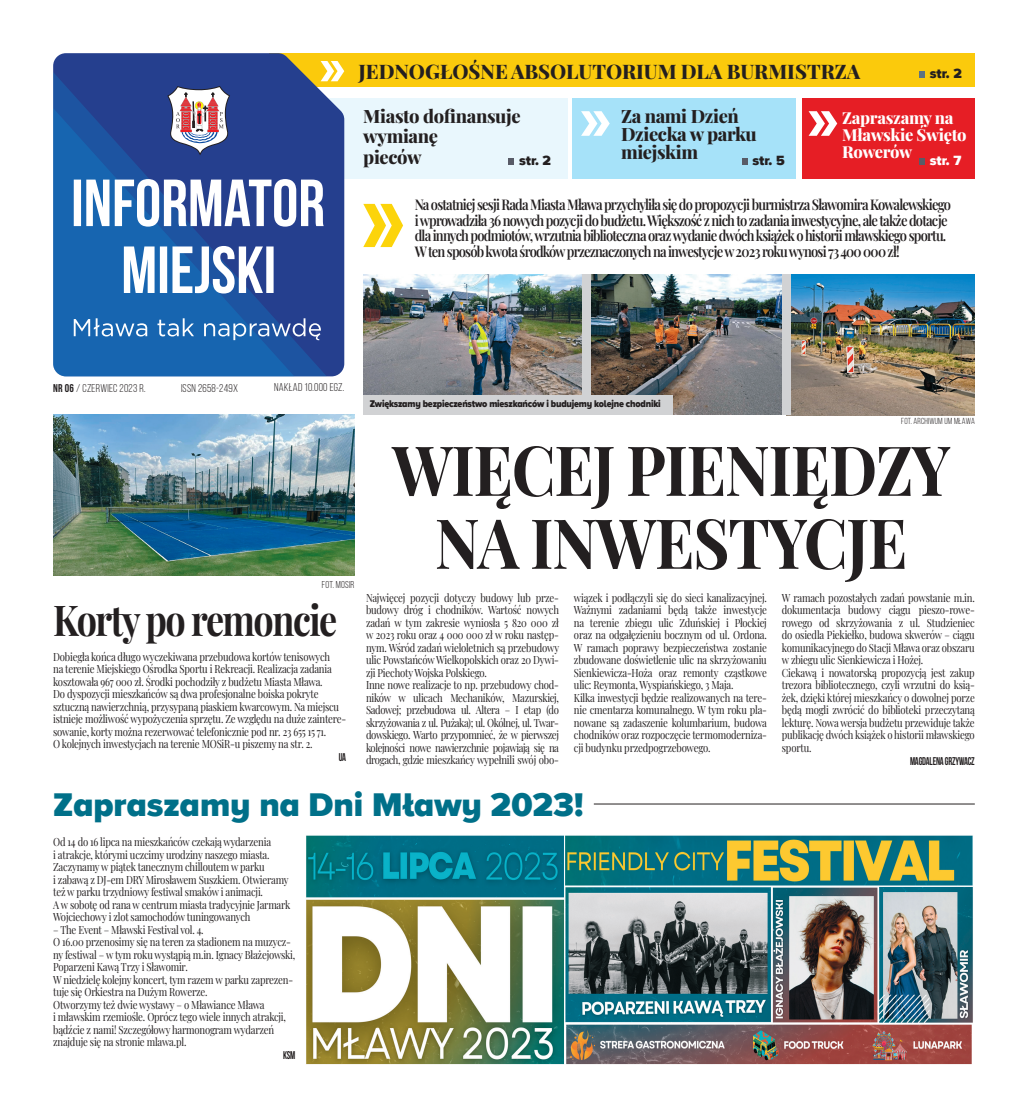
<style>
.page{position:relative;width:1028px;height:1117px;background:#fff}
.page>*{position:absolute;margin:0;border:0;box-sizing:border-box;transform-origin:0 0}
.t1{font:700 69.12px "Playfair Display";letter-spacing:-.02em;color:#231f20;scale:.9 1}
.t2{font:700 42.38px "Playfair Display";letter-spacing:-.04em;color:#231f20;scale:.85 1}
.t3{font:900 33.75px "Proxima Nova A";color:#007089}
.t4{font:800 20px "Playfair Display";color:#231f20}
.t5{font:800 18.38px/18.5px "Playfair Display";letter-spacing:-.02em;color:#231f20}
.t6{font:800 16.5px/16.6px "Playfair Display";letter-spacing:-.02em;color:#fff}
.t7{font:600 14.75px "Playfair Display";letter-spacing:-.06em;color:#231f20;scale:.88 1}
.t8{font:900 13.75px "Proxima Nova";color:#231f20}
.t9{font:900 13.75px "Proxima Nova";color:#fff}
.t10{font:11.25px/12.5px "Playfair Display";letter-spacing:-.02em;color:#231f20;text-align:justify;scale:.85 1}
.t11{font:11.25px "Bebas Neue";letter-spacing:.02em;color:#231f20}
.t12{font:11.25px "Bebas Neue";letter-spacing:-.02em;color:#231f20;scale:.85 1}
.t13{font:900 10px "Proxima Nova A";letter-spacing:-.02em;color:#231f20;scale:.9 1}
.t14{font:10px "Bebas Neue";letter-spacing:.02em;color:#231f20}
.t15{font:8.75px "Bebas Neue";letter-spacing:.02em;color:#231f20}
.s1{font-weight:700}
</style>
<div class="page">
<div style="left:269px;top:53px;width:705px;height:34px;background:#fbca0c"></div>
<div style="left:284px;top:98px;width:283px;height:80px;background:#e9f7fd"></div>
<div style="left:572px;top:98px;width:223px;height:80px;background:#a6e2f9"></div>
<div style="left:801px;top:98px;width:173px;height:80px;background:#e61e25"></div>
<svg style="left:53px;top:53px;width:291px;height:323px;background:#3e5188"></svg>
<svg style="left:53px;top:72px;width:274px;height:304px;background:#27438e"></svg>
<svg style="left:53px;top:108px;width:241px;height:268px;background:#1c56a3"></svg>
<svg style="left:167px;top:86px;width:63px;height:73px"></svg>
<svg style="left:74px;top:179px;width:250px;height:47px"></svg>
<svg style="left:124px;top:246px;width:149px;height:47px"></svg>
<svg style="left:74px;top:318px;width:247px;height:22px;background:#487dba"></svg>
<svg style="left:581px;top:111px;width:28px;height:25px"></svg>
<svg style="left:320px;top:61px;width:24px;height:20px"></svg>
<svg style="left:808px;top:111px;width:29px;height:25px"></svg>
<svg style="left:508px;top:158px;width:6px;height:6px"></svg>
<svg style="left:742px;top:159px;width:5px;height:6px"></svg>
<svg style="left:919px;top:159px;width:5px;height:6px"></svg>
<svg style="left:919px;top:72px;width:5px;height:6px"></svg>
<svg style="left:363px;top:204px;width:40px;height:43px"></svg>
<img style="left:306px;top:835px;width:667px;height:229px">
<hr style="left:594px;top:803px;width:380px;height:1px;background:#231f20">
<img style="left:53px;top:414px;width:301px;height:161px">
<img style="left:363px;top:274px;width:611px;height:141px">
<div style="left:582px;top:274px;width:8px;height:141px;background:#d1d2d4"></div>
<div style="left:783px;top:274px;width:8px;height:141px;background:#d1d2d4"></div>
<div style="left:363px;top:395px;width:310px;height:19px;background:#d1d2d4"></div>
<p class="t4" style="left:358px;top:56px;width:503px">JEDNOGŁOŚNE ABSOLUTORIUM DLA BURMISTRZA</p>
<p class="t8" style="left:929px;top:63px;width:33px">str. 2</p>
<p class="t6" style="left:842px;top:108px;width:126px">Zapraszamy na<br>Mławskie Święto<br>Rowerów</p>
<p class="t5" style="left:621px;top:105px;width:137px">Za nami Dzień<br>Dziecka w parku miejskim</p>
<p class="t5" style="left:363px;top:104px;width:159px;line-height:21px">Miasto dofinansuje wymianę</p>
<p class="t5" style="left:363px;top:147px;width:60px">pieców</p>
<p class="t8" style="left:519px;top:150px;width:33px">str. 2</p>
<p class="t8" style="left:752px;top:150px;width:34px">str. 5</p>
<p class="t9" style="left:929px;top:150px;width:33px">str. 7</p>
<p class="t7" style="left:415px;top:192px;width:611px">Na ostatniej sesji Rada Miasta Mława przychyliła się do propozycji burmistrza Sławomira Kowalewskiego</p>
<p class="t7" style="left:415px;top:208px;width:607px">i wprowadziła 36 nowych pozycji do budżetu. Większość z nich to zadania inwestycyjne, ale także dotacje</p>
<p class="t7" style="left:415px;top:224px;width:605px">dla innych podmiotów, wrzutnia biblioteczna oraz wydanie dwóch książek o historii mławskiego sportu.</p>
<p class="t7" style="left:415px;top:240px;width:552px">W ten sposób kwota środków przeznaczonych na inwestycje w 2023 roku wynosi 73 400 000 zł!</p>
<p class="t11" style="left:53px;top:382px;width:94px"><span class="s1">NR 06</span> / CZERWIEC 2023 R.</p>
<p class="t11" style="left:181px;top:382px;width:58px">ISSN 2658-249X</p>
<p class="t11" style="left:274px;top:381px;width:71px">NAKŁAD 10.000 EGZ.</p>
<p class="t14" style="left:322px;top:579px;width:34px">FOT. MOSIR</p>
<p class="t2" style="left:53px;top:586px;width:336px">Korty po remoncie</p>
<p class="t10" style="left:53px;top:649px;width:329px;text-align:left">Dobiegła końca długo wyczekiwana przebudowa kortów tenisowych na terenie Miejskiego Ośrodka Sportu i Rekreacji. Realizacja zadania kosztowała 967 000 zł. Środki pochodziły z budżetu Miasta Mława.</p>
<p class="t10" style="left:53px;top:686px;width:346px;text-align:left">Do dyspozycji mieszkańców są dwa profesjonalne boiska pokryte sztuczną nawierzchnią, przysypaną piaskiem kwarcowym. Na miejscu istnieje możliwość wypożyczenia sprzętu. Ze względu na duże zaintere&shy;sowanie, korty można rezerwować telefonicznie pod nr. 23 655 15 71.</p>
<p class="t10" style="left:53px;top:736px;width:307px">O kolejnych inwestycjach na terenie MOSiR-u piszemy na str. 2.</p>
<p class="t12" style="left:339px;top:751px;width:10px">UA</p>
<p class="t13" style="left:370px;top:396px;width:325px">Zwiększamy bezpieczeństwo mieszkańców i budujemy kolejne chodniki</p>
<p class="t15" style="left:901px;top:416px;width:75px">FOT. ARCHIWUM UM MŁAWA</p>
<p class="t1" style="left:392px;top:415px;width:622px">WIĘCEJ PIENIĘDZY</p>
<p class="t1" style="left:435px;top:488px;width:526px">NA INWESTYCJE</p>
<p class="t10" style="left:366px;top:590px;width:228px">Najwięcej pozycji dotyczy budowy lub prze&shy;budowy dróg i chodników. Wartość nowych zadań w tym zakresie wyniosła 5 820 000 zł</p>
<p class="t10" style="left:366px;top:627px;width:229px">w 2023 roku oraz 4 000 000 zł w roku następ&shy;nym. Wśród zadań wieloletnich są przebudowy ulic Powstańców Wielkopolskich oraz 20 Dywi&shy;zji Piechoty Wojska Polskiego.</p>
<p class="t10" style="left:366px;top:677px;width:229px">Inne nowe realizacje to np. przebudowy chod&shy;ników w ulicach Mechaników, Mazurskiej, Sadowej; przebudowa ul. Altera – I etap (do skrzyżowania z ul. Pużaka); ul. Okólnej, ul. Twar&shy;dowskiego. Warto przypomnieć, że w pierwszej kolejności nowe nawierzchnie pojawiają się na drogach, gdzie mieszkańcy wypełnili swój obo-</p>
<p class="t10" style="left:574px;top:590px;width:228px">wiązek i podłączyli się do sieci kanalizacyjnej.</p>
<p class="t10" style="left:574px;top:602px;width:228px">Ważnymi zadaniami będą także inwestycje</p>
<p class="t10" style="left:574px;top:615px;width:228px">na terenie zbiegu ulic Zduńskiej i Płockiej oraz na odgałęzieniu bocznym od ul. Ordona.<br>W ramach poprawy bezpieczeństwa zostanie zbudowane doświetlenie ulic na skrzyżowaniu Sienkiewicza-Hoża oraz remonty cząstkowe ulic: Reymonta, Wyspiańskiego, 3 Maja.</p>
<p class="t10" style="left:574px;top:690px;width:229px">Kilka inwestycji będzie realizowanych na tere&shy;nie cmentarza komunalnego. W tym roku pla&shy;nowane są zadaszenie kolumbarium, budowa chodników oraz rozpoczęcie termomoderniza&shy;cji budynku przedpogrzebowego.</p>
<p class="t10" style="left:782px;top:590px;width:228px">W ramach pozostałych zadań powstanie m.in. dokumentacja budowy ciągu pieszo-rowe&shy;rowego od skrzyżowania z ul. Studzieniec</p>
<p class="t10" style="left:782px;top:627px;width:228px">do osiedla Piekiełko, budowa skwerów – ciągu komunikacyjnego do Stacji Mława oraz obszaru w zbiegu ulic Sienkiewicza i Hożej.</p>
<p class="t10" style="left:782px;top:665px;width:228px">Ciekawą i nowatorską propozycją jest zakup trezora bibliotecznego, czyli wrzutni do ksią&shy;żek, dzięki której mieszkańcy o dowolnej porze będą mogli zwrócić do biblioteki przeczytaną lekturę. Nowa wersja budżetu przewiduje także publikację dwóch książek o historii mławskiego sportu.</p>
<p class="t12" style="left:910px;top:754px;width:78px">MAGDALENA GRZYWACZ</p>
<p class="t3" style="left:53px;top:779px;width:532px">Zapraszamy na Dni Mławy 2023!</p>
<p class="t10" style="left:53px;top:834px;width:258px">Od 14 do 16 lipca na mieszkańców czekają wydarzenia</p>
<p class="t10" style="left:53px;top:847px;width:256px">i atrakcje, którymi uczcimy urodziny naszego miasta.</p>
<p class="t10" style="left:53px;top:859px;width:250px">Zaczynamy w piątek tanecznym chilloutem w parku</p>
<p class="t10" style="left:53px;top:872px;width:279px">i zabawą z DJ-em DRY Mirosławem Suszkiem. Otwieramy</p>
<p class="t10" style="left:53px;top:884px;width:248px">też w parku trzydniowy festiwal smaków i animacji.</p>
<p class="t10" style="left:53px;top:897px;width:280px">A w sobotę od rana w centrum miasta tradycyjnie Jarmark<br>Wojciechowy i zlot samochodów tuningowanych</p>
<p class="t10" style="left:53px;top:922px;width:178px">– The Event – Mławski Festival vol. 4.</p>
<p class="t10" style="left:53px;top:934px;width:286px;text-align:left">O 16.00 przenosimy się na teren za stadionem na muzycz&shy;ny festiwal – w tym roku wystąpią m.in. Ignacy Błażejowski,<br>Poparzeni Kawą Trzy i Sławomir.</p>
<p class="t10" style="left:53px;top:972px;width:284px">W niedzielę kolejny koncert, tym razem w parku zaprezen&shy;tuje się Orkiestra na Dużym Rowerze.</p>
<p class="t10" style="left:53px;top:997px;width:250px">Otworzymy też dwie wystawy – o Mławiance Mława</p>
<p class="t10" style="left:53px;top:1009px;width:275px;text-align:left">i mławskim rzemiośle. Oprócz tego wiele innych atrakcji, bądźcie z nami! Szczegółowy harmonogram wydarzeń znajduje się na stronie mlawa.pl.</p>
<p class="t12" style="left:283px;top:1049px;width:16px">KSM</p>
</div>
